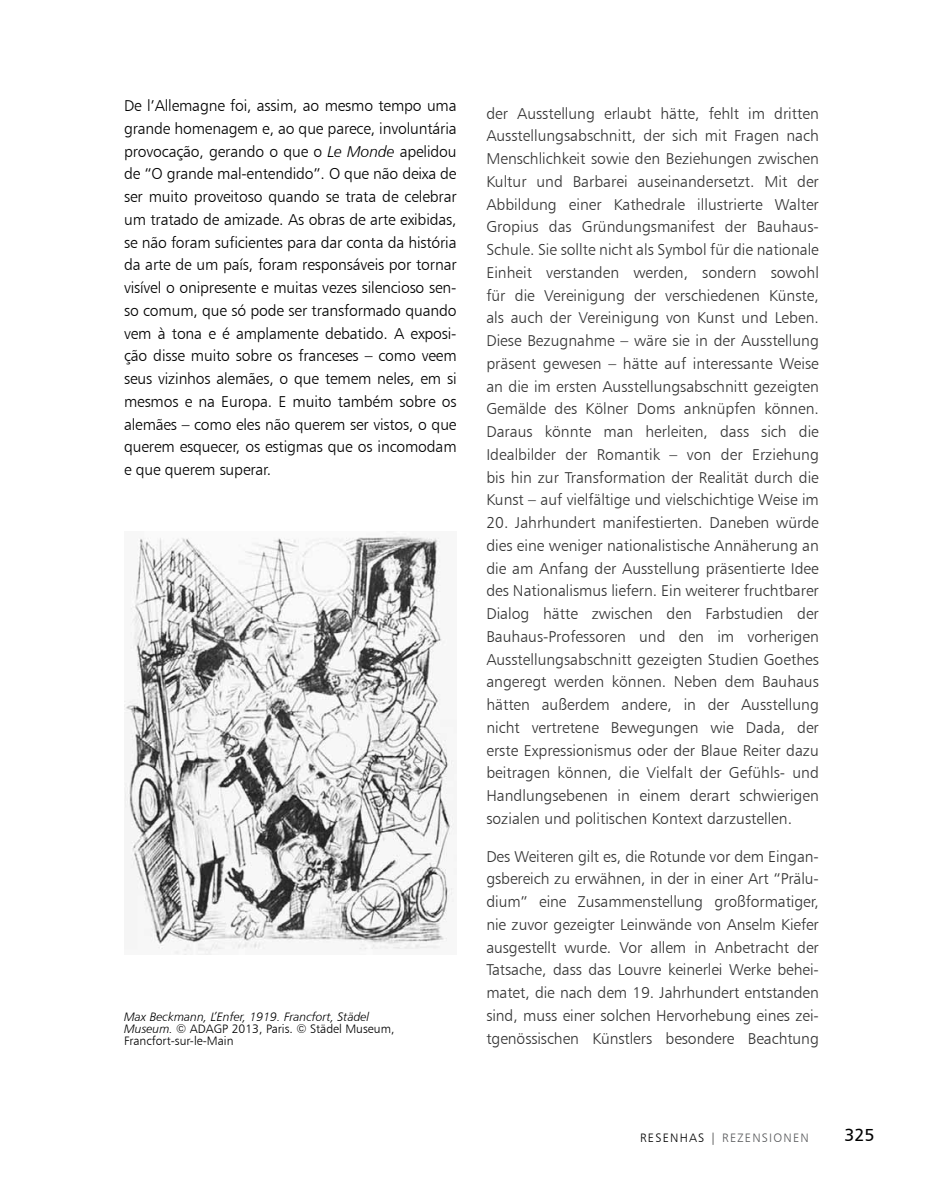
<style>
.page{position:relative;width:943px;height:1191px;background:#fff}
.page>*{position:absolute;margin:0;border:0;box-sizing:border-box;transform-origin:0 0}
.t1{font:17.5px "Humanist 777 BT Roman B";color:#000}
.t2{font:15.75px/22.8px "Humanist 777 BT Light B";color:#333;text-align:justify}
.t3{font:15.75px/22.8px "Humanist 777 BT Light B";letter-spacing:-.01em;color:#000;text-align:justify}
.t4{font:12.25px/12.2px "Humanist 777 BT Light B";color:#000}
.t5{font:12.25px "Humanist 777 BT Light Italic B";color:#000}
.t6{font:12.25px "Humanist 777 BT Light B";letter-spacing:.1em;color:#58595b}
.s1{font-family:"Humanist 777 BT Light Italic B"}
.s2{color:#000}
</style>
<div class="page">
<img style="left:124px;top:534px;width:330px;height:420px">
<p class="t3" style="left:124px;top:94px;width:334px">De l’Allemagne foi, assim, ao mesmo tempo uma grande homenagem e, ao que parece, involuntária provocação, gerando o que o <span class="s1">Le Monde</span> apelidou de “O grande mal-entendido”. O que não deixa de ser muito proveitoso quando se trata de celebrar um tratado de amizade. As obras de arte exibidas, se não foram suficientes para dar conta da história da arte de um país, foram responsáveis por tornar visível o onipresente e muitas vezes silencioso sen&shy;so comum, que só pode ser transformado quando vem à tona e é amplamente debatido. A exposi&shy;ção disse muito sobre os franceses – como veem seus vizinhos alemães, o que temem neles, em si mesmos e na Europa. E muito também sobre os alemães – como eles não querem ser vistos, o que querem esquecer, os estigmas que os incomodam e que querem superar.</p>
<p class="t2" style="left:486px;top:101px;width:334px">der Ausstellung erlaubt hätte, fehlt im dritten Ausstellungsabschnitt, der sich mit Fragen nach Menschlichkeit sowie den Beziehungen zwischen Kultur und Barbarei auseinandersetzt. Mit der Abbildung einer Kathedrale illustrierte Walter Gropius das Gründungsmanifest der Bauhaus-Schule. Sie sollte nicht als Symbol für die nationale Einheit verstanden werden, sondern sowohl für die Vereinigung der verschiedenen Künste, als auch der Vereinigung von Kunst und Leben.<br>Diese Bezugnahme – wäre sie in der Ausstellung präsent gewesen – hätte auf interessante Weise an die im ersten Ausstellungsabschnitt gezeigten Gemälde des Kölner Doms anknüpfen können.<br>Daraus könnte man herleiten, dass sich die Idealbilder der Romantik – von der Erziehung bis hin zur Transformation der Realität durch die Kunst – auf vielfältige und vielschichtige Weise im</p>
<p class="t2" style="left:486px;top:511px;width:334px">20. Jahrhundert manifestierten. Daneben würde dies eine weniger nationalistische Annäherung an die am Anfang der Ausstellung präsentierte Idee des Nationalismus liefern. Ein weiterer fruchtbarer Dialog hätte zwischen den Farbstudien der Bauhaus-Professoren und den im vorherigen Ausstellungsabschnitt gezeigten Studien Goethes angeregt werden können. Neben dem Bauhaus hätten außerdem andere, in der Ausstellung nicht vertretene Bewegungen wie Dada, der erste Expressionismus oder der Blaue Reiter dazu beitragen können, die Vielfalt der Gefühls- und Handlungsebenen in einem derart schwierigen sozialen und politischen Kontext darzustellen.</p>
<p class="t2" style="left:486px;top:844px;width:334px">Des Weiteren gilt es, die Rotunde vor dem Eingan&shy;gsbereich zu erwähnen, in der in einer Art “Prälu&shy;dium” eine Zusammenstellung großformatiger, nie zuvor gezeigter Leinwände von Anselm Kiefer ausgestellt wurde. Vor allem in Anbetracht der Tatsache, dass das Louvre keinerlei Werke behei&shy;matet, die nach dem 19. Jahrhundert entstanden sind, muss einer solchen Hervorhebung eines zei&shy;tgenössischen Künstlers besondere Beachtung</p>
<p class="t5" style="left:124px;top:1009px;width:247px">Max Beckmann, L’Enfer, 1919. Francfort, Städel</p>
<p class="t4" style="left:124px;top:1022px;width:272px"><span class="s1">Museum.</span> © ADAGP 2013, Paris. © Städel Museum,<br>Francfort-sur-le-Main</p>
<p class="t6" style="left:640px;top:1130px;width:170px"><span class="s2">RESENHAS |</span> REZENSIONEN</p>
<p class="t1" style="left:844px;top:1124px;width:32px">325</p>
</div>
